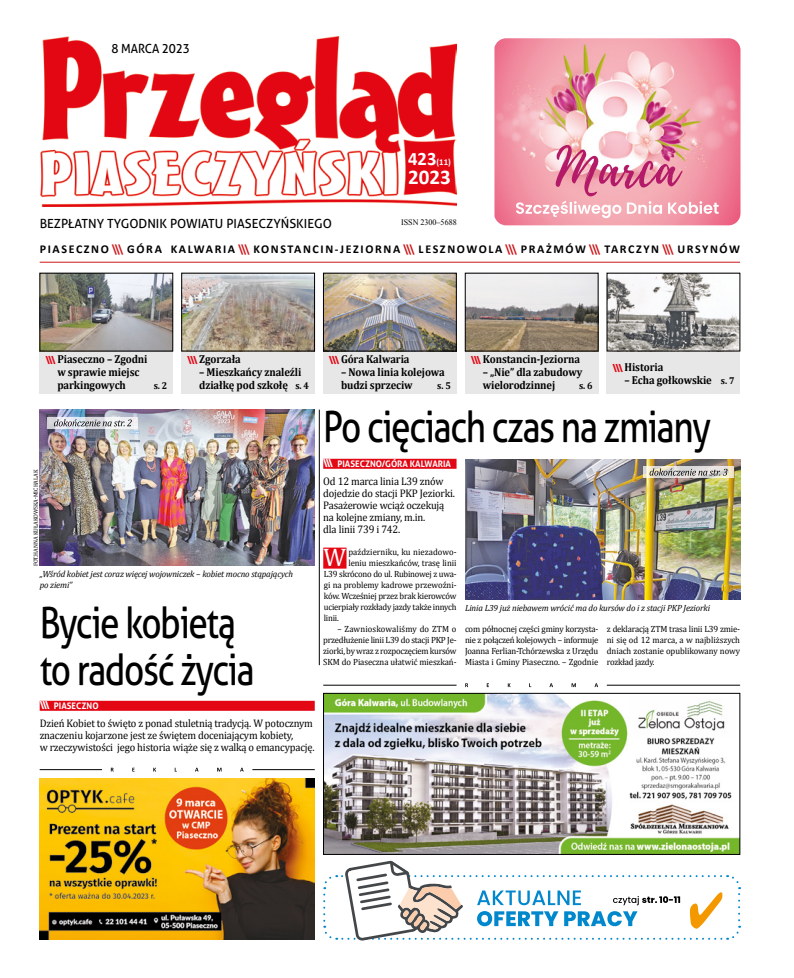
<style>
.page{position:relative;width:794px;height:978px;background:#fff}
.page>*{position:absolute;margin:0;border:0;box-sizing:border-box;transform-origin:0 0}
.t1{font:43px/47px "Aller";letter-spacing:-.04em;color:#000;scale:.82 1}
.t2{font:25.5px "Cambria";color:#fff;scale:.96 1}
.t3{font:700 21px "Calibri";color:#fff}
.t4{font:12.6px "Aller";color:#000}
.t5{font:12.6px "Aller";color:#000;scale:.94 1}
.t6{font:700 12px "Calibri";letter-spacing:.135em;color:#000}
.t7{font:700 11.5px/13px "Cambria";letter-spacing:-.01em;color:#000;scale:.92 1}
.t8{font:11px/12px "Cambria";letter-spacing:-.015em;color:#000;scale:.95 1}
.t9{font:700 10px "Cambria";color:#000;scale:.92 1}
.t10{font:9px/11px "Cambria";letter-spacing:-.02em;color:#000;text-align:justify;scale:.96 1}
.t11{font:italic 9px/11px "Cambria";letter-spacing:-.015em;color:#000}
.t12{font:700 9px "Aller";color:#fff;scale:.96 1}
.t13{font:9px "Cambria";letter-spacing:.005em;color:#000;scale:.96 1}
.t14{font:700 9px "Calibri";color:#fff}
.t15{font:8.4px "Times New Roman";color:#000;scale:.96 1}
.t16{font:6px "Cambria";color:#000;scale:.96 1}
.s1{font-size:19px}
.s2{color:#cd1719}
.s3{font-size:10px}
.s4{font-size:11px}
</style>
<div class="page">
<img style="left:40px;top:37px;width:416px;height:170px">
<div style="left:40px;top:273px;width:133px;height:121px;background:#e8e7e7"></div>
<div style="left:181px;top:273px;width:134px;height:121px;background:#e8e7e7"></div>
<div style="left:323px;top:273px;width:133px;height:121px;background:#e8e7e7"></div>
<div style="left:465px;top:273px;width:133px;height:121px;background:#e8e7e7"></div>
<div style="left:607px;top:273px;width:133px;height:121px;background:#e8e7e7"></div>
<img style="left:42px;top:275px;width:129px;height:74px">
<div style="left:40px;top:273px;width:133px;height:78px;border:1px solid #000"></div>
<img style="left:183px;top:275px;width:130px;height:74px">
<div style="left:181px;top:273px;width:134px;height:78px;border:1px solid #000"></div>
<img style="left:325px;top:275px;width:129px;height:74px">
<div style="left:323px;top:273px;width:133px;height:78px;border:1px solid #000"></div>
<img style="left:467px;top:275px;width:129px;height:74px">
<img style="left:609px;top:275px;width:129px;height:74px">
<hr style="left:40px;top:262px;width:700px;height:1px;background:#cd1719">
<img style="left:325px;top:695px;width:413px;height:158px">
<div style="left:323px;top:693px;width:417px;height:162px;border:1px solid #000"></div>
<hr style="left:323px;top:685px;width:133px;height:1px;background:#000">
<hr style="left:607px;top:685px;width:133px;height:1px;background:#000">
<svg style="left:465px;top:683px;width:133px;height:4px"></svg>
<hr style="left:40px;top:769px;width:62px;height:1px;background:#000">
<hr style="left:252px;top:769px;width:63px;height:1px;background:#000">
<svg style="left:111px;top:768px;width:133px;height:4px"></svg>
<div style="left:323px;top:459px;width:133px;height:10px;background:#e30613"></div>
<div style="left:323px;top:548px;width:23px;height:21px;background:#e30613"></div>
<svg style="left:323px;top:860px;width:418px;height:81px"></svg>
<img style="left:465px;top:459px;width:275px;height:141px">
<img style="left:40px;top:410px;width:275px;height:156px">
<div style="left:40px;top:701px;width:275px;height:10px;background:#e30613"></div>
<img style="left:494px;top:38px;width:246px;height:187px">
<svg style="left:516px;top:145px;width:202px;height:73px"></svg>
<svg style="left:47px;top:417px;width:91px;height:12px"></svg>
<svg style="left:643px;top:466px;width:91px;height:12px"></svg>
<svg style="left:649px;top:468px;width:78px;height:8px"></svg>
<svg style="left:54px;top:419px;width:78px;height:7px"></svg>
<hr style="left:319px;top:410px;width:1px;height:255px;background:#000">
<img style="left:40px;top:778px;width:274px;height:162px">
<h3 class="t5" style="left:112px;top:41px;width:85px">8 MARCA 2023</h3>
<h3 class="t4" style="left:40px;top:216px;width:294px">BEZPŁATNY TYGODNIK POWIATU PIASECZYŃSKIEGO</h3>
<p class="t14" style="left:408px;top:156px;width:44px"><span class="s1">423</span>(11)</p>
<h3 class="t3" style="left:408px;top:163px;width:44px">2023</h3>
<p class="t15" style="left:401px;top:216px;width:59px">ISSN 2300–5688</p>
<h3 class="t6" style="left:40px;top:241px;width:702px">PIASECZNO<span class="s2">\\\</span> GÓRA KALWARIA<span class="s2">\\\</span> KONSTANCIN-JEZIORNA<span class="s2">\\\</span> LESZNOWOLA<span class="s2">\\\</span> PRAŻMÓW<span class="s2">\\\</span> TARCZYN<span class="s2">\\\</span> URSYNÓW</h3>
<p class="t7" style="left:57px;top:353px;width:99px;text-indent:-12px"><sub>\\\</sub> Piaseczno – Zgodni w sprawie miejsc parkingowych</p>
<p class="t9" style="left:154px;top:379px;width:16px">s. 2</p>
<p class="t7" style="left:187px;top:353px;width:60px"><sub>\\\</sub> Zgorzała</p>
<p class="t7" style="left:199px;top:366px;width:121px">– Mieszkańcy znaleźli działkę pod szkołę <span class="s3">s. 4</span></p>
<p class="t16" style="left:32px;top:566px;width:102px;rotate:-90deg">FOT.HANNA KUŁAKOWSKA-MICHALAK</p>
<p class="t11" style="left:40px;top:568px;width:255px">„Wśród kobiet jest coraz więcej wojowniczek – kobiet mocno stąpających po ziemi”</p>
<h1 class="t1" style="left:40px;top:599px;width:264px">Bycie kobietą to radość życia</h1>
<p class="t12" style="left:40px;top:701px;width:63px"><span class="s4">\\\</span> PIASECZNO</p>
<p class="t8" style="left:40px;top:717px;width:291px">Dzień Kobiet to święto z ponad stuletnią tradycją. W potocznym znaczeniu kojarzone jest ze świętem doceniającym kobiety,<br>w rzeczywistości jego historia wiąże się z walką o emancypację.</p>
<p class="t7" style="left:329px;top:353px;width:89px"><sub>\\\</sub> Góra Kalwaria</p>
<p class="t7" style="left:341px;top:366px;width:114px">– Nowa linia kolejowa budzi sprzeciw</p>
<p class="t9" style="left:437px;top:379px;width:16px">s. 5</p>
<p class="t7" style="left:471px;top:353px;width:120px"><sub>\\\</sub> Konstancin-Jeziorna</p>
<p class="t7" style="left:483px;top:366px;width:110px">– „Nie” dla zabudowy wielorodzinnej</p>
<p class="t9" style="left:579px;top:379px;width:16px">s. 6</p>
<p class="t7" style="left:612px;top:360px;width:57px"><sub>\\\</sub> Historia</p>
<p class="t7" style="left:624px;top:373px;width:121px">– Echa gołkowskie <span class="s3">s. 7</span></p>
<h1 class="t1" style="left:323px;top:403px;width:474px">Po cięciach czas na zmiany</h1>
<p class="t12" style="left:323px;top:459px;width:135px"><span class="s4">\\\</span> PIASECZNO/GÓRA KALWARIA</p>
<p class="t8" style="left:323px;top:475px;width:140px">Od 12 marca linia L39 znów dojedzie do stacji PKP Jeziorki.<br>Pasażerowie wciąż oczekują na kolejne zmiany, m.in.<br>dla linii 739 i 742.</p>
<h2 class="t2" style="left:323px;top:543px;width:25px">W</h2>
<p class="t13" style="left:348px;top:547px;width:114px">październiku, ku niezadowo-</p>
<p class="t10" style="left:348px;top:558px;width:114px">leniu mieszkańców, trasę linii</p>
<p class="t10" style="left:324px;top:569px;width:140px">L39 skrócono do ul. Rubinowej z uwa-</p>
<p class="t10" style="left:324px;top:580px;width:140px">gi na problemy kadrowe przewoźni-</p>
<p class="t10" style="left:324px;top:591px;width:140px">ków. Wcześniej przez brak kierowców</p>
<p class="t10" style="left:324px;top:602px;width:140px">ucierpiały rozkłady jazdy także innych</p>
<p class="t10" style="left:324px;top:613px;width:17px">linii.</p>
<p class="t10" style="left:323px;top:624px;width:140px;text-indent:14px">– Zawnioskowaliśmy do ZTM o przedłużenie linii L39 do stacji PKP Je&shy;ziorki, by wraz z rozpoczęciem kursów SKM do Piaseczna ułatwić mieszkań-</p>
<p class="t10" style="left:465px;top:624px;width:140px">com północnej części gminy korzysta&shy;nie z połączeń kolejowych – informuje Joanna Ferlian-Tchórzewska z Urzędu Miasta i Gminy Piaseczno. – Zgodnie</p>
<p class="t10" style="left:607px;top:624px;width:140px">z deklaracją ZTM trasa linii L39 zmie&shy;ni się od 12 marca, a w najbliższych dniach zostanie opublikowany nowy rozkład jazdy.</p>
<p class="t11" style="left:465px;top:602px;width:246px">Linia L39 już niebawem wrócić ma do kursów do i z stacji PKP Jeziorki</p>
</div>
